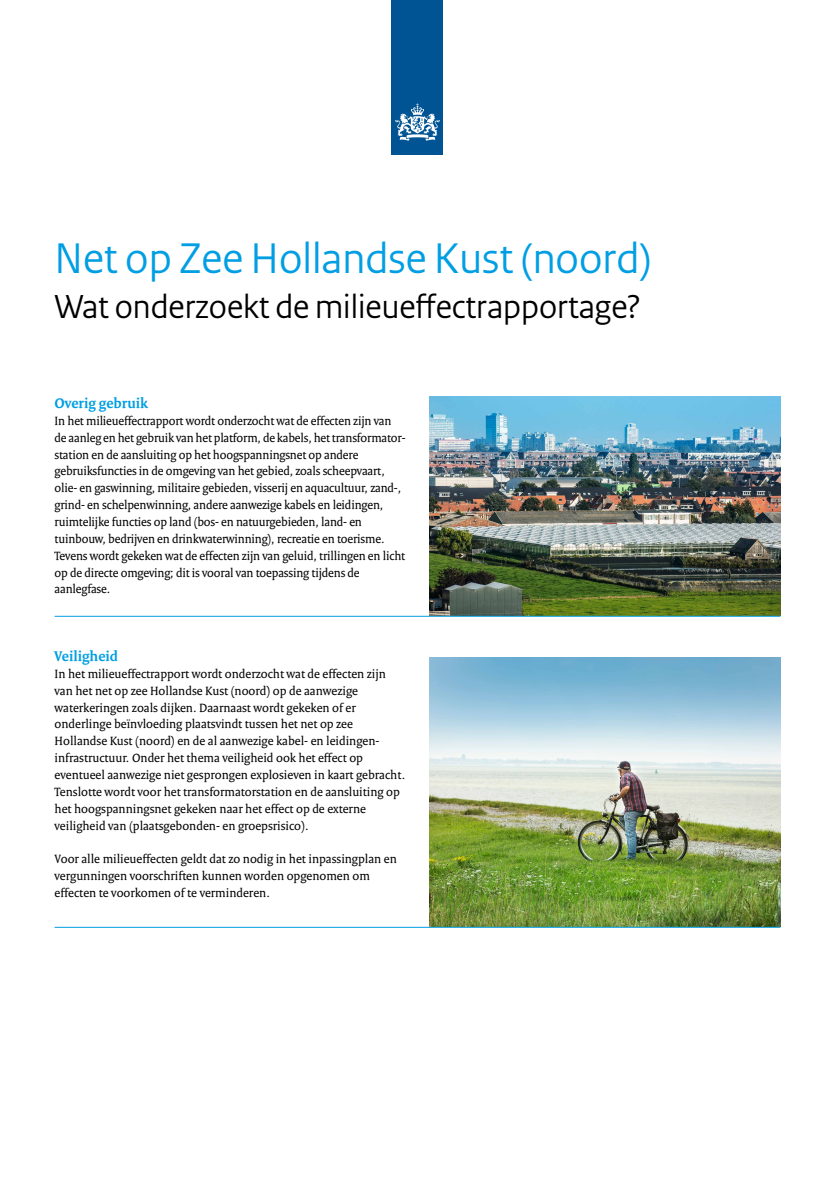
<style>
.page{position:relative;width:835px;height:1180px;background:#fff}
.page>*{position:absolute;margin:0;border:0;box-sizing:border-box;transform-origin:0 0}
.t1{font:45.15px "Rijksoverheid Sans Heading";color:#009ee3}
.t2{font:35px "Rijksoverheid Sans Heading";color:#000}
.t3{font:700 15.05px "Rijksoverheid Serif";color:#009ee3}
.t4{font:12.95px/16.9px "Rijksoverheid Serif";color:#000}
</style>
<div class="page">
<img style="left:429px;top:658px;width:351px;height:269px">
<hr style="left:55px;top:927px;width:725px;height:1px;background:#009ee3">
<img style="left:429px;top:397px;width:351px;height:219px">
<hr style="left:55px;top:616px;width:725px;height:1px;background:#009ee3">
<div style="left:391px;top:0;width:52px;height:155px;background:#005493"></div>
<svg style="left:395px;top:103px;width:45px;height:38px"></svg>
<h1 class="t1" style="left:55px;top:232px;width:598px">Net op Zee Hollandse Kust (noord)</h1>
<h2 class="t2" style="left:55px;top:287px;width:587px">Wat onderzoekt de milieueffectrapportage?</h2>
<p class="t3" style="left:55px;top:394px;width:95px">Overig gebruik</p>
<p class="t4" style="left:55px;top:412px;width:352px">In het milieueffectrapport wordt onderzocht wat de effecten zijn van de aanleg en het gebruik van het platform, de kabels, het transformator&shy;station en de aansluiting op het hoogspanningsnet op andere gebruiksfuncties in de omgeving van het gebied, zoals scheepvaart, olie- en gaswinning, militaire gebieden, visserij en aquacultuur, zand-, grind- en schelpenwinning, andere aanwezige kabels en leidingen, ruimtelijke functies op land (bos- en natuurgebieden, land- en tuinbouw, bedrijven en drinkwaterwinning), recreatie en toerisme.<br>Tevens wordt gekeken wat de effecten zijn van geluid, trillingen en licht op de directe omgeving; dit is vooral van toepassing tijdens de aanlegfase.</p>
<p class="t3" style="left:55px;top:647px;width:65px">Veiligheid</p>
<p class="t4" style="left:55px;top:665px;width:352px">In het milieueffectrapport wordt onderzocht wat de effecten zijn van het net op zee Hollandse Kust (noord) op de aanwezige waterkeringen zoals dijken. Daarnaast wordt gekeken of er onderlinge beïnvloeding plaatsvindt tussen het net op zee Hollandse Kust (noord) en de al aanwezige kabel- en leidingen&shy;infrastructuur. Onder het thema veiligheid ook het effect op eventueel aanwezige niet gesprongen explosieven in kaart gebracht.<br>Tenslotte wordt voor het transformatorstation en de aansluiting op het hoogspanningsnet gekeken naar het effect op de externe veiligheid van (plaatsgebonden- en groepsrisico).</p>
<p class="t4" style="left:55px;top:850px;width:343px">Voor alle milieueffecten geldt dat zo nodig in het inpassingplan en vergunningen voorschriften kunnen worden opgenomen om effecten te voorkomen of te verminderen.</p>
</div>
